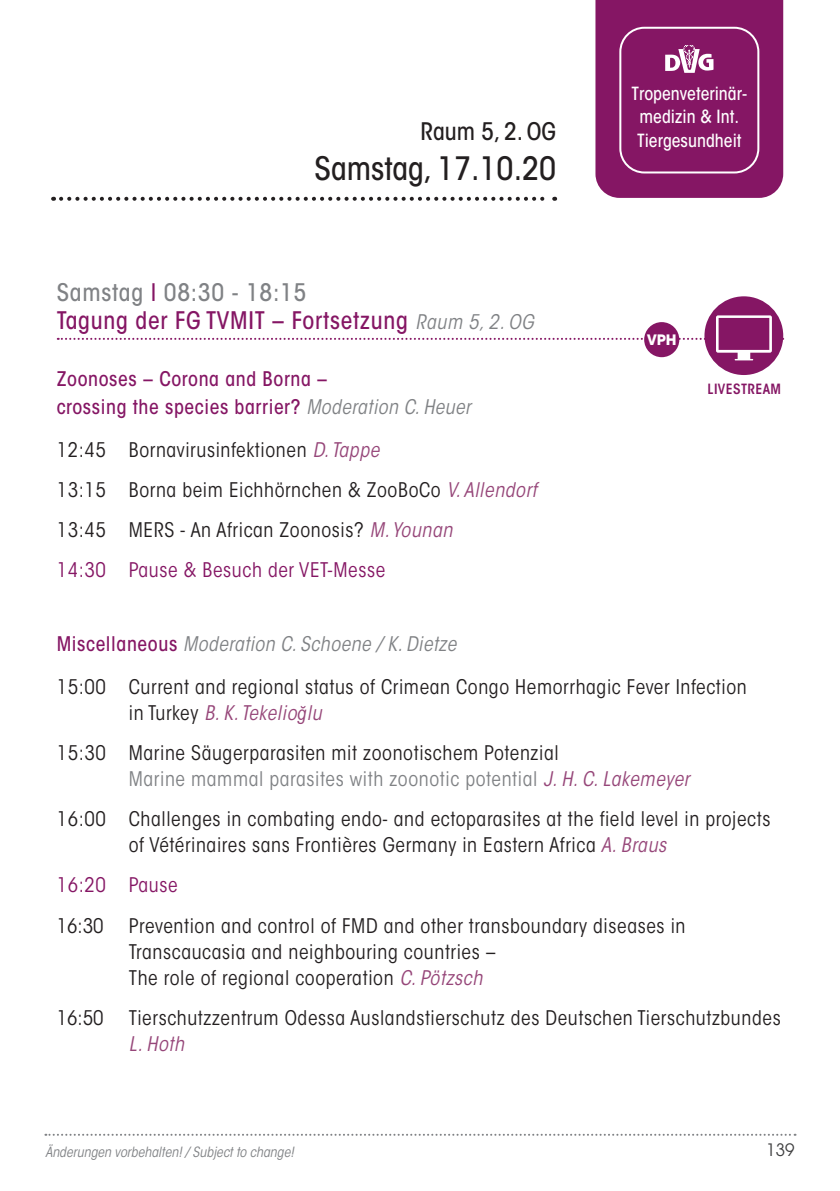
<style>
.page{position:relative;width:840px;height:1191px;background:#fff}
.page>*{position:absolute;margin:0;border:0;box-sizing:border-box;transform-origin:0 0}
.t1{font:500 condensed 32px "ITC Avant Garde Std";color:#231f20}
.t2{font:500 condensed 24px/28px "ITC Avant Garde Std";letter-spacing:.03em;color:#851664}
.t3{font:500 condensed 24px "ITC Avant Garde Std";color:#231f20}
.t4{font:condensed 20px/40.2px "ITC Avant Garde Std";letter-spacing:.03em;color:#231f20}
.t5{font:500 condensed 20px/28px "ITC Avant Garde Std";letter-spacing:.03em;color:#851664}
.t6{font:italic condensed 20px "ITC Avant Garde Std";color:#964679}
.t7{font:500 condensed 18px/23.4px "ITC Avant Garde Std";color:#fff;text-align:center}
.t8{font:17px "ITC Avant Garde Std";color:#3e3e3f}
.t9{font:700 14.2px "ITC Avant Garde Std";color:#fff}
.t10{font:italic condensed 14px "ITC Avant Garde Std";color:#808285}
.t11{font:600 condensed 14px "ITC Avant Garde Std";letter-spacing:.03em;color:#851664}
.s1{color:#808285}
.s2{font-weight:400;font-style:italic;font-size:20px;color:#808285}
.s3{font-weight:400;font-style:italic;color:#808285}
.s4{font-style:italic;color:#964679}
.s5{color:#851664}
.s6{font-weight:500;color:#851664}
.s7{font-style:italic;color:#808285}
.s8{font-family:"Arial Narrow";font-style:italic;font-stretch:normal;color:#964679}
</style>
<div class="page">
<svg style="left:45px;top:1133px;width:750px;height:2px"></svg>
<svg style="left:61px;top:197px;width:494px;height:4px"></svg>
<svg style="left:595px;top:0;width:187px;height:198px;background:#8b226c"></svg>
<div style="left:704px;top:296px;width:78px;height:79px;background:#851664;border-radius:50%"></div>
<svg style="left:58px;top:315px;width:724px;height:45px"></svg>
<div style="left:643px;top:322px;width:36px;height:35px;background:#851664;border-radius:50%"></div>
<p class="t3" style="left:420px;top:116px;width:137px">Raum 5, 2. OG</p>
<h1 class="t1" style="left:314px;top:148px;width:243px">Samstag, 17.10.20</h1>
<p class="t2" style="left:57px;top:279px;width:478px"><span class="s1">Samstag</span> l <span class="s1">08:30 - 18:15<br></span>Tagung der FG TVMIT – Fortsetzung <span class="s2">Raum 5, 2. OG</span></p>
<p class="t5" style="left:57px;top:364px;width:415px">Zoonoses – Corona and Borna –<br>crossing the species barrier? <span class="s3">Moderation C. Heuer</span></p>
<p class="t4" style="left:57px;top:429px;width:481px">12:45 Bornavirusinfektionen <span class="s4">D. Tappe<br></span>13:15 Borna beim Eichhörnchen &amp; ZooBoCo <span class="s4">V. Allendorf </span>13:45 MERS - An African Zoonosis? <span class="s4">M. Younan<br></span><span class="s5">14:30 Pause &amp; Besuch der VET-Messe</span></p>
<p class="t7" style="left:631px;top:82px;width:117px">Tropenveterinär&shy;medizin &amp; Int.<br>Tiergesundheit</p>
<p class="t9" style="left:646px;top:330px;width:31px">VPH</p>
<p class="t11" style="left:707px;top:380px;width:75px">LIVESTREAM</p>
<p class="t4" style="left:57px;top:622px;width:691px;line-height:43px"><span class="s6">Miscellaneous</span> <span class="s7">Moderation C. Schoene / K. Dietze<br></span>15:00 Current and regional status of Crimean Congo Hemorrhagic Fever Infection</p>
<p class="t4" style="left:57px;top:692px;width:503px;text-indent:72px">in Turkey <span class="s4">B. K. Tekelio</span><span class="s8">ğ</span><span class="s4">lu<br></span>15:30 Marine Säugerparasiten mit zoonotischem Potenzial</p>
<p class="t4" style="left:57px;top:758px;width:714px;text-align:center"><span class="s1">Marine mammal parasites with zoonotic potential</span> <span class="s4">J. H. C. Lakemeyer<br></span>16:00 Challenges in combating endo- and ectoparasites at the field level in projects</p>
<p class="t4" style="left:57px;top:825px;width:610px;text-indent:72px">of Vétérinaires sans Frontières Germany in Eastern Africa <span class="s4">A. Braus<br></span><span class="s5">16:20 Pause</span></p>
<p class="t4" style="left:57px;top:905px;width:48px">16:30</p>
<p class="t4" style="left:129px;top:912px;width:558px;line-height:26px">Prevention and control of FMD and other transboundary diseases in<br>Transcaucasia and neighbouring countries –<br>The role of regional cooperation <span class="s4">C. Pötzsch</span></p>
<p class="t4" style="left:57px;top:997px;width:48px">16:50</p>
<p class="t4" style="left:129px;top:997px;width:653px">Tierschutzzentrum Odessa Auslandstierschutz des Deutschen Tierschutzbundes</p>
<p class="t6" style="left:129px;top:1031px;width:57px">L. Hoth</p>
<p class="t10" style="left:45px;top:1143px;width:250px">Änderungen vorbehalten! / Subject to change!</p>
<p class="t8" style="left:765px;top:1139px;width:30px">139</p>
</div>
